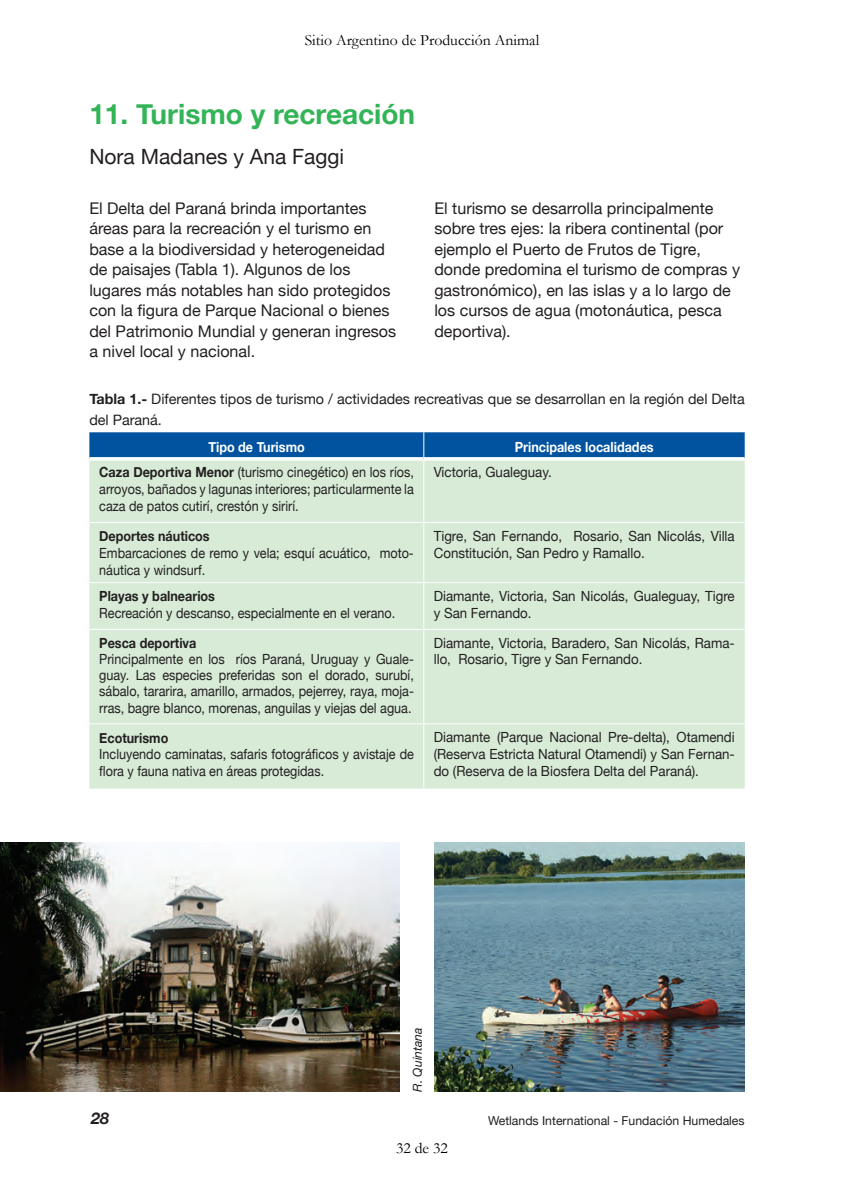
<style>
.page{position:relative;width:844px;height:1191px;background:#fff}
.page>*{position:absolute;margin:0;border:0;box-sizing:border-box;transform-origin:0 0}
.t1{font:700 28px "Helvetica Neue";color:#32b457}
.t2{font:21px "Helvetica Neue";color:#231f20}
.t3{font:16.1px/20.5px "Helvetica Neue";color:#231f20}
.t4{font:italic 700 16.1px "Helvetica Neue";color:#231f20}
.t5{font:15.75px "Garamond";color:#000}
.t6{font:14.35px/21px "Helvetica Neue";color:#231f20}
.t7{font:14px/16.8px "Helvetica Neue";color:#231f20;text-align:justify;scale:.9 1}
.t8{font:14px/16.8px "Helvetica Neue";color:#231f20;scale:.95 1}
.t9{font:700 14px "Helvetica Neue";color:#231f20;scale:.9 1}
.t10{font:700 14px "Helvetica Neue";color:#fff;scale:.9 1}
.t11{font:12.25px "Helvetica Neue";color:#231f20}
.t12{font:italic 12.25px "Helvetica Neue";letter-spacing:-.005em;color:#231f20}
.s1{font-weight:700}
</style>
<div class="page">
<div style="left:89px;top:460px;width:655px;height:328px;background:#d7ebd7"></div>
<div style="left:89px;top:432px;width:655px;height:25px;background:#0153a0"></div>
<hr style="left:423px;top:460px;width:1px;height:62px;background:#fff">
<hr style="left:89px;top:522px;width:334px;height:1px;background:#fff">
<hr style="left:423px;top:522px;width:321px;height:1px;background:#fff">
<hr style="left:423px;top:523px;width:1px;height:59px;background:#fff">
<hr style="left:89px;top:582px;width:334px;height:1px;background:#fff">
<hr style="left:423px;top:582px;width:321px;height:1px;background:#fff">
<hr style="left:423px;top:583px;width:1px;height:46px;background:#fff">
<hr style="left:89px;top:629px;width:334px;height:1px;background:#fff">
<hr style="left:423px;top:629px;width:321px;height:1px;background:#fff">
<hr style="left:423px;top:630px;width:1px;height:93px;background:#fff">
<hr style="left:89px;top:723px;width:334px;height:1px;background:#fff">
<hr style="left:423px;top:723px;width:321px;height:1px;background:#fff">
<hr style="left:423px;top:724px;width:1px;height:64px;background:#fff">
<img style="left:434px;top:842px;width:310px;height:249px">
<img style="left:0;top:842px;width:399px;height:249px">
<p class="t5" style="left:304px;top:30px;width:236px">Sitio Argentino de Producción Animal</p>
<h1 class="t1" style="left:89px;top:97px;width:327px">11. Turismo y recreación</h1>
<h2 class="t2" style="left:89px;top:144px;width:256px">Nora Madanes y Ana Faggi</h2>
<p class="t3" style="left:89px;top:198px;width:308px">El Delta del Paraná brinda importantes áreas para la recreación y el turismo en base a la biodiversidad y heterogeneidad de paisajes (Tabla 1). Algunos de los lugares más notables han sido protegidos con la figura de Parque Nacional o bienes del Patrimonio Mundial y generan ingresos a nivel local y nacional.</p>
<p class="t3" style="left:434px;top:198px;width:307px">El turismo se desarrolla principalmente sobre tres ejes: la ribera continental (por ejemplo el Puerto de Frutos de Tigre, donde predomina el turismo de compras y gastronómico), en las islas y a lo largo de los cursos de agua (motonáutica, pesca deportiva).</p>
<p class="t6" style="left:89px;top:388px;width:656px"><span class="s1">Tabla 1.-</span> Diferentes tipos de turismo / actividades recreativas que se desarrollan en la región del Delta del Paraná.</p>
<p class="t10" style="left:208px;top:439px;width:109px">Tipo de Turismo</p>
<p class="t10" style="left:514px;top:439px;width:156px">Principales localidades</p>
<p class="t7" style="left:99px;top:464px;width:351px"><span class="s1">Caza Deportiva Menor</span> (turismo cinegético) en los ríos, arroyos, bañados y lagunas interiores; particularmente la caza de patos cutirí, crestón y sirirí.</p>
<p class="t8" style="left:433px;top:463px;width:126px">Victoria, Gualeguay.</p>
<p class="t9" style="left:99px;top:527px;width:124px">Deportes náuticos</p>
<p class="t7" style="left:99px;top:544px;width:351px">Embarcaciones de remo y vela; esquí acuático, moto&shy;náutica y windsurf.</p>
<p class="t8" style="left:433px;top:527px;width:318px">Tigre, San Fernando, Rosario, San Nicolás, Villa<br>Constitución, San Pedro y Ramallo.</p>
<p class="t9" style="left:99px;top:587px;width:130px">Playas y balnearios</p>
<p class="t7" style="left:99px;top:604px;width:330px">Recreación y descanso, especialmente en el verano.</p>
<p class="t9" style="left:99px;top:634px;width:109px">Pesca deportiva</p>
<p class="t7" style="left:99px;top:651px;width:351px;line-height:16.3px">Principalmente en los ríos Paraná, Uruguay y Guale&shy;guay. Las especies preferidas son el dorado, surubí, sábalo, tararira, amarillo, armados, pejerrey, raya, moja&shy;rras, bagre blanco, morenas, anguilas y viejas del agua.</p>
<p class="t9" style="left:99px;top:729px;width:78px">Ecoturismo</p>
<p class="t7" style="left:99px;top:745px;width:351px">Incluyendo caminatas, safaris fotográficos y avistaje de flora y fauna nativa en áreas protegidas.</p>
<p class="t8" style="left:433px;top:587px;width:318px">Diamante, Victoria, San Nicolás, Gualeguay, Tigre y San Fernando.</p>
<p class="t8" style="left:433px;top:634px;width:318px">Diamante, Victoria, Baradero, San Nicolás, Rama&shy;llo, Rosario, Tigre y San Fernando.</p>
<p class="t8" style="left:433px;top:728px;width:318px;text-align:justify">Diamante (Parque Nacional Pre-delta), Otamendi (Reserva Estricta Natural Otamendi) y San Fernan&shy;do (Reserva de la Biosfera Delta del Paraná).</p>
<p class="t12" style="left:410px;top:1091px;width:66px;rotate:-90deg">R. Quintana</p>
<p class="t4" style="left:91px;top:1108px;width:19px">28</p>
<p class="t11" style="left:488px;top:1113px;width:258px">Wetlands International - Fundación Humedales</p>
<p class="t5" style="left:396px;top:1137px;width:53px">32 de 32</p>
</div>
